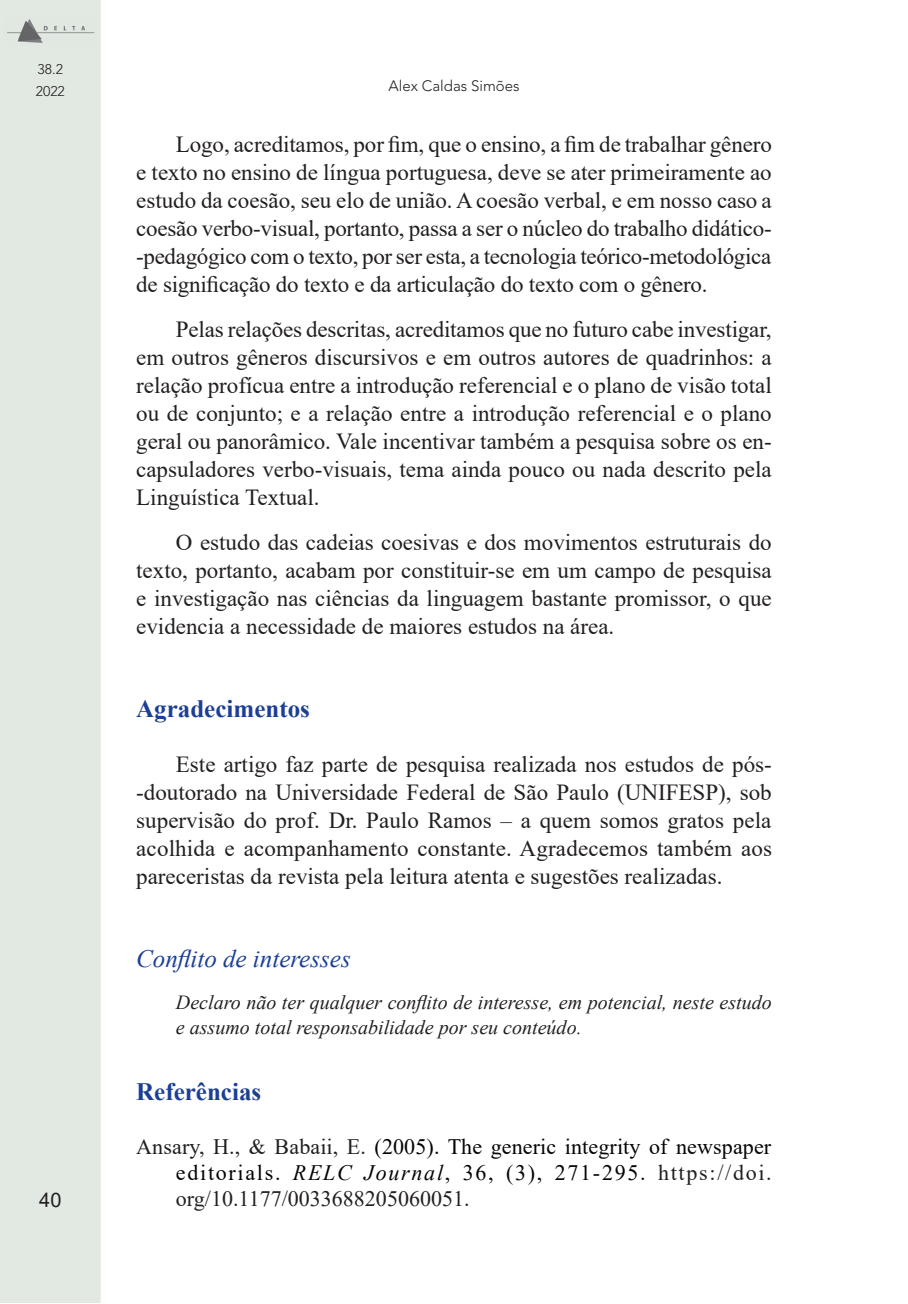
<style>
.page{position:relative;width:908px;height:1304px;background:#fff}
.page>*{position:absolute;margin:0;border:0;box-sizing:border-box;transform-origin:0 0}
.t1{font:700 25px "Times New Roman";color:#1b3f94}
.t2{font:italic 25px "Times New Roman";color:#1b3f94}
.t3{font:23px/28px "Times New Roman";color:#231f20;text-align:justify}
.t4{font:22px/26px "Times New Roman";color:#040503;text-align:justify}
.t5{font:italic 20px/25px "Times New Roman";color:#231f20}
.t6{font:20px "Arial";color:#231f20}
.t7{font:300 15px "Avenir";color:#231f20}
.t8{font:300 14px/22px "Avenir";color:#231f20}
.s1{color:#1f2020}
.s2{font-style:italic}
.s3{color:#231f20}
</style>
<div class="page">
<div style="left:0;top:0;width:102px;height:1303px;background:#e1e9e2"></div>
<img style="left:7px;top:19px;width:88px;height:24px">
<div style="left:101px;top:0;width:6px;height:1304px;background:#fff"></div>
<p class="t8" style="left:36px;top:58px;width:31px">38.2<br>2022</p>
<p class="t6" style="left:39px;top:1186px;width:24px">40</p>
<p class="t7" style="left:388px;top:77px;width:132px">Alex Caldas Simões</p>
<p class="t3" style="left:136px;top:130px;width:637px;text-indent:40px">Logo, acreditamos, por fim, que o ensino, a fim de trabalhar gênero e texto no ensino de língua portuguesa, deve se ater primeiramente ao estudo da coesão, seu elo de união. A coesão verbal, e em nosso caso a coesão verbo-visual, portanto, passa a ser o núcleo do trabalho didático--pedagógico com o texto, por ser esta, a tecnologia teórico-metodológica de significação do texto e da articulação do texto com o gênero.</p>
<p class="t3" style="left:136px;top:315px;width:637px;text-indent:40px">Pelas relações descritas, acreditamos que no futuro cabe investigar, em outros gêneros discursivos e em outros autores de quadrinhos: a relação profícua entre a introdução referencial e o plano de visão total ou de conjunto; e a relação entre a introdução referencial e o plano geral ou panorâmico. Vale incentivar também a pesquisa sobre os en&shy;capsuladores verbo-visuais, tema ainda pouco ou nada descrito pela Linguística Textual.</p>
<p class="t3" style="left:136px;top:528px;width:636px;text-indent:40px">O estudo das cadeias coesivas e dos movimentos estruturais do texto, portanto, acabam por constituir-se em um campo de pesquisa e investigação nas ciências da linguagem bastante promissor, o que evidencia a necessidade de maiores estudos na área.</p>
<p class="t1" style="left:136px;top:691px;width:175px">Agradecimentos</p>
<p class="t3" style="left:136px;top:750px;width:637px;text-indent:40px">Este artigo faz parte de pesquisa realizada nos estudos de pós--doutorado na Universidade Federal de São Paulo (UNIFESP), sob supervisão do prof. Dr. Paulo Ramos – a quem somos gratos pela acolhida e acompanhamento constante. Agradecemos também aos pareceristas da revista pela leitura atenta e sugestões realizadas.</p>
<p class="t2" style="left:136px;top:942px;width:216px">Conflito de interesses</p>
<p class="t5" style="left:176px;top:990px;width:597px">Declaro não ter qualquer conflito de interesse, em potencial, neste estudo e assumo total responsabilidade por seu conteúdo.</p>
<p class="t1" style="left:136px;top:1074px;width:126px">Referências</p>
<p class="t4" style="left:176px;top:1132px;width:597px;text-indent:-40px"><span class="s1">Ansary, H., &amp; Babaii, E.</span> (2005). The generic integrity of newspaper editorials. <span class="s2">RELC Journal</span>, 36, (3), 271-295. <span class="s3">https://doi. org/10.1177/0033688205060051.</span></p>
</div>
